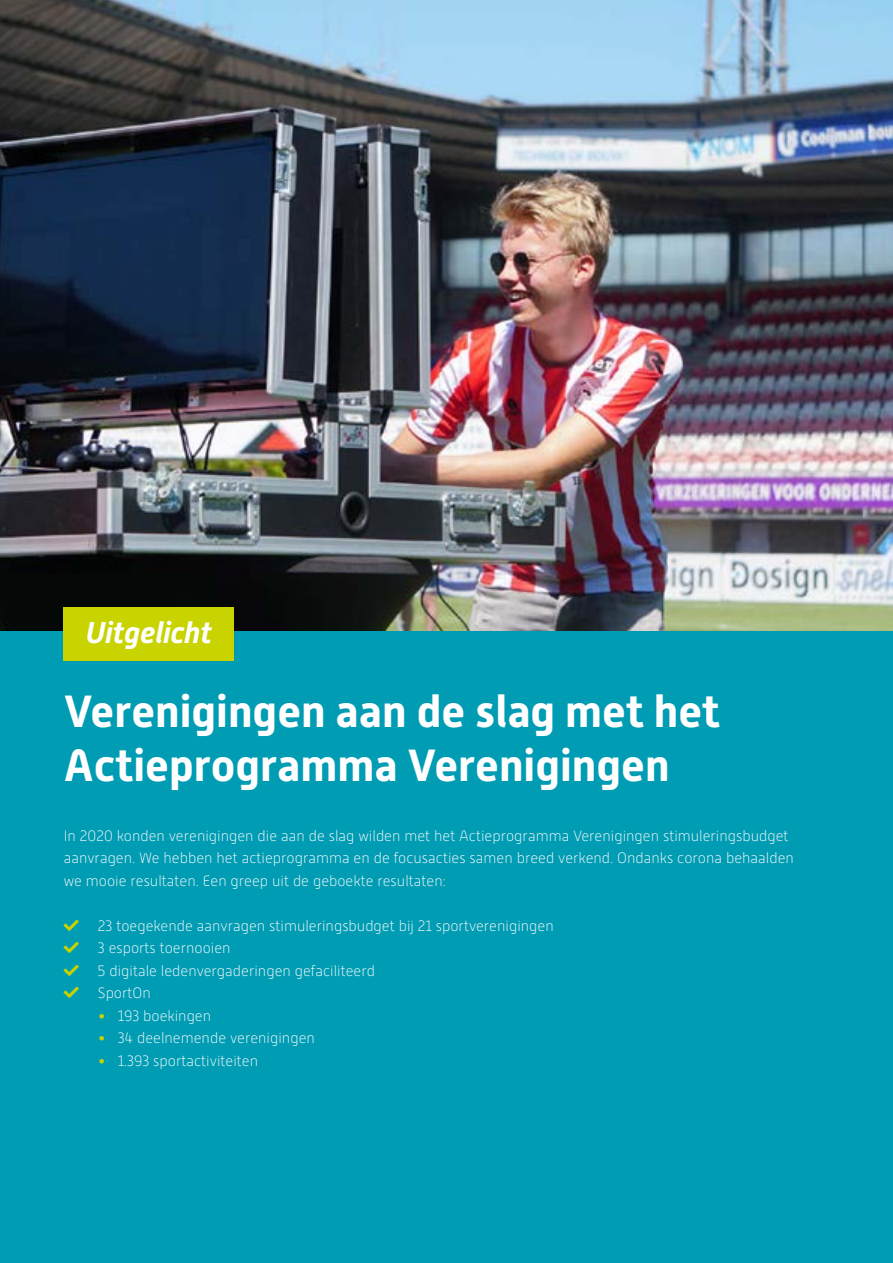
<style>
.page{position:relative;width:893px;height:1263px;background:#fff}
.page>*{position:absolute;margin:0;border:0;box-sizing:border-box;transform-origin:0 0}
.t1{font:700 45px/54px "Alwyn New";color:#fff}
.t2{font:italic 700 30px "Alwyn New";color:#fff}
.t3{font:100 15px/22.5px "Alwyn New";color:#fff}
.s1{color:#c8d300}
</style>
<div class="page">
<img style="left:0;top:0;width:893px;height:631px">
<div style="left:0;top:631px;width:893px;height:632px;background:#009cb4"></div>
<div style="left:64px;top:607px;width:170px;height:53px;background:#c8d300"></div>
<h2 class="t2" style="left:86px;top:615px;width:127px">Uitgelicht</h2>
<h1 class="t1" style="left:64px;top:685px;width:658px">Verenigingen aan de slag met het<br>Actieprogramma Verenigingen</h1>
<p class="t3" style="left:64px;top:824px;width:732px">In 2020 konden verenigingen die aan de slag wilden met het Actieprogramma Verenigingen stimuleringsbudget aanvragen. We hebben het actieprogramma en de focusacties samen breed verkend. Ondanks corona behaalden we mooie resultaten. Een greep uit de geboekte resultaten:</p>
<p class="t3" style="left:98px;top:914px;width:457px">23 toegekende aanvragen stimuleringsbudget bij 21 sportverenigingen 3 esports toernooien<br>5 digitale ledenvergaderingen gefaciliteerd<br>SportOn</p>
<p class="t3" style="left:98px;top:1004px;width:115px"><span class="s1">•</span> 193 boekingen</p>
<p class="t3" style="left:98px;top:1027px;width:219px"><span class="s1">•</span> 34 deelnemende verenigingen</p>
<p class="t3" style="left:98px;top:1049px;width:162px"><span class="s1">•</span> 1.393 sportactiviteiten</p>
</div>
